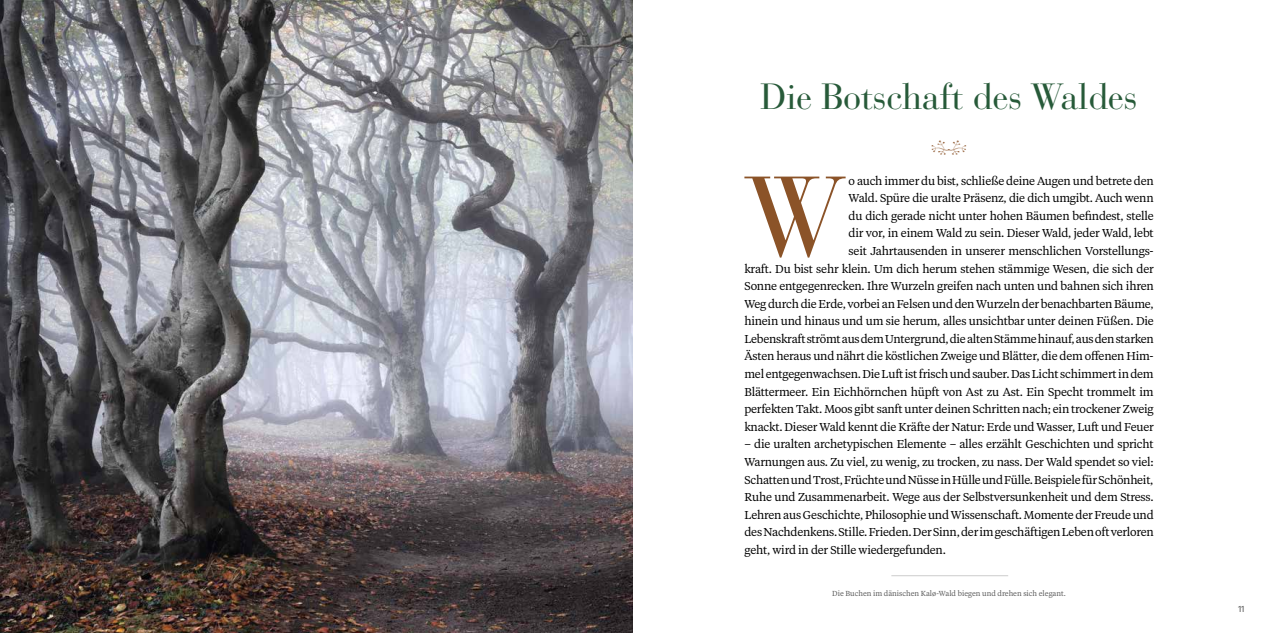
<style>
.page{position:relative;width:1265px;height:633px;background:#fff}
.page>*{position:absolute;margin:0;border:0;box-sizing:border-box;transform-origin:0 0}
.t1{font:111.1px "Bauer Bodoni Std";color:#8b5328}
.t2{font:36.2px "Bauer Bodoni Std";letter-spacing:-.01em;color:#275a39}
.t3{font:11.4px/17.6px "Grosvenor";letter-spacing:-.02em;color:#000;text-align:right}
.t4{font:8.3px "Geograph";color:#4d4d4d}
.t5{font:7.2px "Grosvenor";color:#5a5a5a}
</style>
<div class="page">
<img style="left:0;top:0;width:632px;height:632px">
<hr style="left:891px;top:574px;width:117px;height:1px;background:#cecece">
<h2 class="t2" style="left:760px;top:75px;width:378px">Die Botschaft des Waldes</h2>
<p class="t3" style="left:744px;top:171px;width:411px">o auch immer du bist, schließe deine Augen und betrete den<br>Wald. Spüre die uralte Präsenz, die dich umgibt. Auch wenn<br>du dich gerade nicht unter hohen Bäumen befindest, stelle<br>dir vor, in einem Wald zu sein. Dieser Wald, jeder Wald, lebt<br>seit Jahrtausenden in unserer menschlichen Vorstellungs-<br>kraft. Du bist sehr klein. Um dich herum stehen stämmige Wesen, die sich der Sonne entgegenrecken. Ihre Wurzeln greifen nach unten und bahnen sich ihren Weg durch die Erde, vorbei an Felsen und den Wurzeln der benachbarten Bäume, hinein und hinaus und um sie herum, alles unsichtbar unter deinen Füßen. Die Lebenskraft strömt aus dem Untergrund, die alten Stämme hinauf, aus den starken Ästen heraus und nährt die köstlichen Zweige und Blätter, die dem offenen Him&shy;mel entgegenwachsen. Die Luft ist frisch und sauber. Das Licht schimmert in dem Blättermeer. Ein Eichhörnchen hüpft von Ast zu Ast. Ein Specht trommelt im perfekten Takt. Moos gibt sanft unter deinen Schritten nach; ein trockener Zweig knackt. Dieser Wald kennt die Kräfte der Natur: Erde und Wasser, Luft und Feuer</p>
<p class="t3" style="left:744px;top:435px;width:411px;text-align:justify">– die uralten archetypischen Elemente – alles erzählt Geschichten und spricht Warnungen aus. Zu viel, zu wenig, zu trocken, zu nass. Der Wald spendet so viel:<br>Schatten und Trost, Früchte und Nüsse in Hülle und Fülle. Beispiele für Schönheit, Ruhe und Zusammenarbeit. Wege aus der Selbstversunkenheit und dem Stress.<br>Lehren aus Geschichte, Philosophie und Wissenschaft. Momente der Freude und des Nachdenkens. Stille. Frieden. Der Sinn, der im geschäftigen Leben oft verloren geht, wird in der Stille wiedergefunden.</p>
<h1 class="t1" style="left:742px;top:150px;width:106px">W</h1>
<p class="t5" style="left:832px;top:588px;width:235px">Die Buchen im dänischen Kalø-Wald biegen und drehen sich elegant.</p>
<p class="t4" style="left:1237px;top:603px;width:8px">11</p>
</div>
